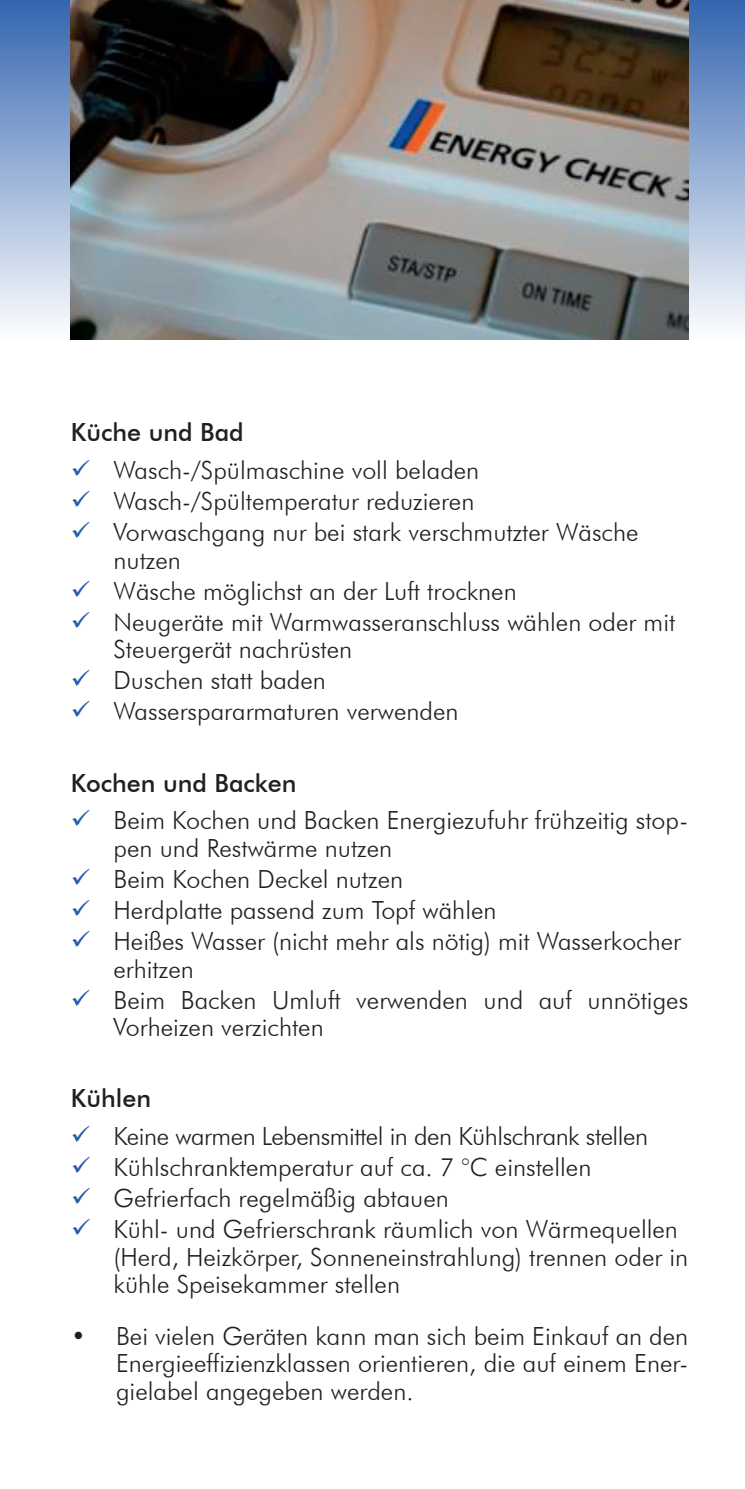
<style>
.page{position:relative;width:745px;height:1489px;background:#fff}
.page>*{position:absolute;margin:0;border:0;box-sizing:border-box;transform-origin:0 0}
.t1{font:300 25px/27.5px "Futura BT";color:#231f20}
.t2{font:300 25px "Futura BT";letter-spacing:-.02em;color:#231f20}
.t3{font:500 25px "Futura BT";color:#231f20}
.s1{color:#285caa}
</style>
<div class="page">
<svg style="left:0;top:0;width:744px;height:338px;background:#96aed2"></svg>
<img style="left:71px;top:0;width:616px;height:339px">
<p class="t3" style="left:71px;top:417px;width:174px">Küche und Bad</p>
<p class="t1" style="left:71px;top:456px;width:409px"><span class="s1">✓</span> Wasch-/Spülmaschine voll beladen</p>
<p class="t1" style="left:71px;top:487px;width:404px"><span class="s1">✓</span> Wasch-/Spültemperatur reduzieren</p>
<p class="t1" style="left:113px;top:518px;width:526px;text-indent:-43px"><span class="s1">✓</span> Vorwaschgang nur bei stark verschmutzter Wäsche nutzen</p>
<p class="t1" style="left:71px;top:577px;width:447px"><span class="s1">✓</span> Wäsche möglichst an der Luft trocknen</p>
<p class="t1" style="left:113px;top:608px;width:563px;text-indent:-43px"><span class="s1">✓</span> Neugeräte mit Warmwasseranschluss wählen oder mit<br>Steuergerät nachrüsten</p>
<p class="t1" style="left:71px;top:666px;width:256px"><span class="s1">✓</span> Duschen statt baden</p>
<p class="t1" style="left:71px;top:697px;width:389px"><span class="s1">✓</span> Wasserspararmaturen verwenden</p>
<p class="t3" style="left:71px;top:767px;width:227px">Kochen und Backen</p>
<p class="t1" style="left:113px;top:806px;width:575px;text-indent:-43px"><span class="s1">✓</span> Beim Kochen und Backen Energiezufuhr frühzeitig stop&shy;pen und Restwärme nutzen</p>
<p class="t1" style="left:71px;top:865px;width:333px"><span class="s1">✓</span> Beim Kochen Deckel nutzen</p>
<p class="t1" style="left:71px;top:896px;width:427px"><span class="s1">✓</span> Herdplatte passend zum Topf wählen</p>
<p class="t1" style="left:113px;top:927px;width:568px;text-indent:-43px"><span class="s1">✓</span> Heißes Wasser (nicht mehr als nötig) mit Wasserkocher erhitzen</p>
<p class="t1" style="left:113px;top:985px;width:575px;text-indent:-43px"><span class="s1">✓</span> Beim Backen Umluft verwenden und auf unnötiges<br>Vorheizen verzichten</p>
<p class="t3" style="left:71px;top:1083px;width:82px">Kühlen</p>
<p class="t2" style="left:71px;top:1120px;width:578px"><span class="s1">✓</span> Keine warmen Lebensmittel in den Kühlschrank stellen</p>
<p class="t1" style="left:71px;top:1153px;width:521px"><span class="s1">✓</span> Kühlschranktemperatur auf ca. 7 °C einstellen</p>
<p class="t1" style="left:71px;top:1184px;width:379px"><span class="s1">✓</span> Gefrierfach regelmäßig abtauen</p>
<p class="t1" style="left:113px;top:1215px;width:576px;text-indent:-43px"><span class="s1">✓</span> Kühl- und Gefrierschrank räumlich von Wärmequellen (Herd, Heizkörper, Sonneneinstrahlung) trennen oder in kühle Speisekammer stellen</p>
<p class="t1" style="left:116px;top:1321px;width:573px;text-align:justify;text-indent:-45px">• Bei vielen Geräten kann man sich beim Einkauf an den Energieeffizienzklassen orientieren, die auf einem Ener&shy;gielabel angegeben werden.</p>
</div>
